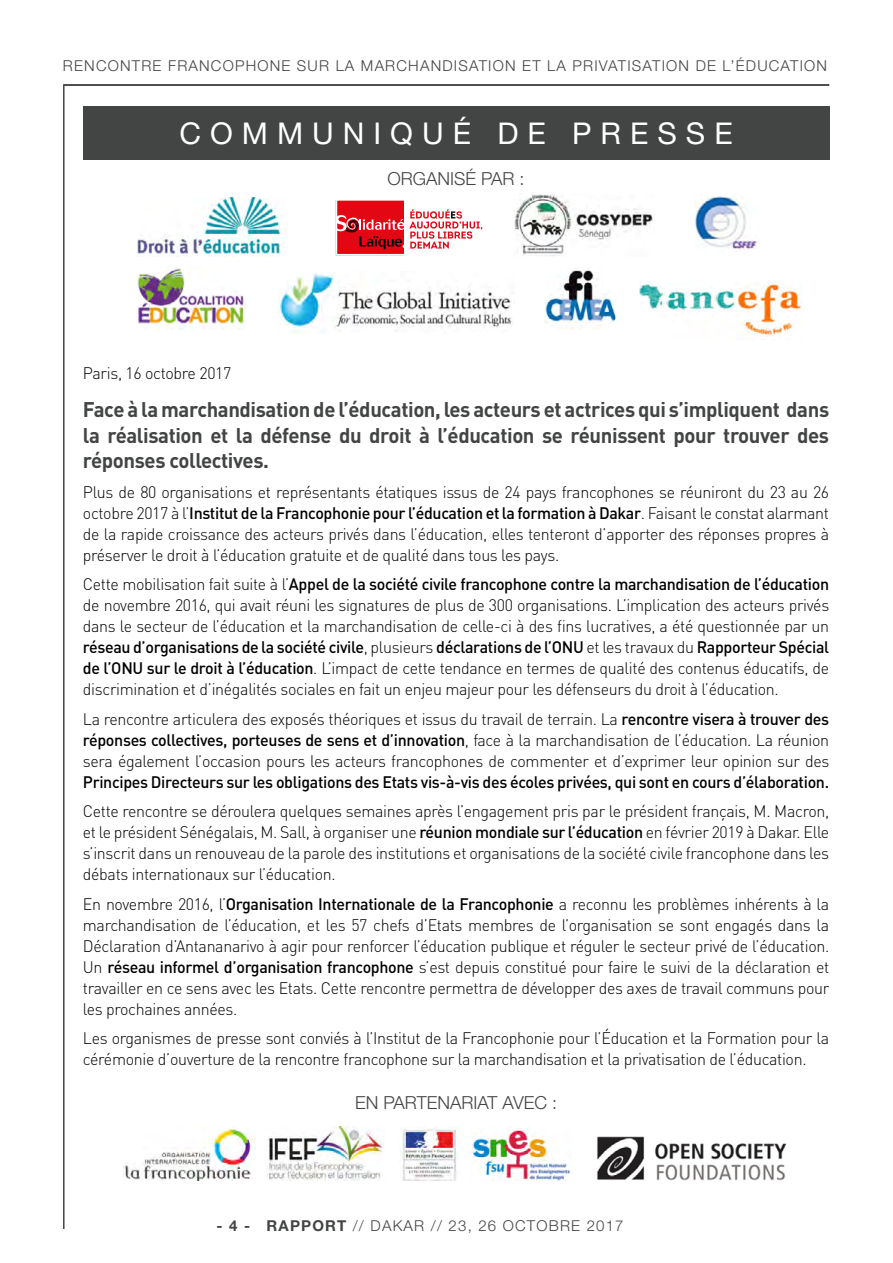
<style>
.page{position:relative;width:893px;height:1263px;background:#fff}
.page>*{position:absolute;margin:0;border:0;box-sizing:border-box;transform-origin:0 0}
.t1{font:30px "Helvetica Neue LT Std";letter-spacing:.3em;color:#fff}
.t2{font:700 21px/25.5px "DIN";letter-spacing:-.02em;color:#434444;text-align:justify}
.t3{font:300 18px "Helvetica Neue LT Std";color:#434444}
.t4{font:300 16.5px/21px "DIN";letter-spacing:-.02em;color:#000;text-align:justify}
.t5{font:500 16.5px "DIN";letter-spacing:-.02em;color:#000}
.t6{font:300 15px "Helvetica Neue LT Std";letter-spacing:.08em;color:#434444}
.s1{font-weight:500}
.s2{font-weight:700}
</style>
<div class="page">
<hr style="left:64px;top:84px;width:765px;height:2px;background:#434444">
<hr style="left:63px;top:84px;width:2px;height:1145px;background:#434444">
<div style="left:83px;top:106px;width:746px;height:53px;background:#434444"></div>
<img style="left:138px;top:198px;width:147px;height:58px">
<img style="left:123px;top:1127px;width:133px;height:54px">
<img style="left:267px;top:1126px;width:117px;height:55px">
<img style="left:400px;top:1128px;width:58px;height:53px">
<img style="left:472px;top:1128px;width:100px;height:53px">
<img style="left:597px;top:1136px;width:190px;height:45px">
<img style="left:514px;top:194px;width:139px;height:62px">
<img style="left:695px;top:195px;width:64px;height:56px">
<img style="left:137px;top:268px;width:109px;height:62px">
<img style="left:278px;top:273px;width:235px;height:61px">
<img style="left:545px;top:268px;width:71px;height:62px">
<img style="left:639px;top:281px;width:163px;height:59px">
<svg style="left:337px;top:200px;width:145px;height:54px"></svg>
<p class="t6" style="left:63px;top:56px;width:766px">RENCONTRE FRANCOPHONE SUR LA MARCHANDISATION ET LA PRIVATISATION DE L’ÉDUCATION</p>
<h1 class="t1" style="left:179px;top:115px;width:555px">COMMUNIQUÉ DE PRESSE</h1>
<p class="t3" style="left:387px;top:168px;width:139px">ORGANISÉ PAR :</p>
<p class="t4" style="left:83px;top:362px;width:150px">Paris, 16 octobre 2017</p>
<p class="t2" style="left:83px;top:396px;width:748px">Face à la marchandisation de l’éducation, les acteurs et actrices qui s’impliquent dans la réalisation et la défense du droit à l’éducation se réunissent pour trouver des réponses collectives.</p>
<p class="t4" style="left:83px;top:481px;width:748px">Plus de 80 organisations et représentants étatiques issus de 24 pays francophones se réuniront du 23 au 26 octobre 2017 à l’<span class="s1">Institut de la Francophonie pour l’éducation et la formation à Dakar</span>. Faisant le constat alarmant de la rapide croissance des acteurs privés dans l’éducation, elles tenteront d’apporter des réponses propres à préserver le droit à l’éducation gratuite et de qualité dans tous les pays.</p>
<p class="t4" style="left:83px;top:574px;width:748px">Cette mobilisation fait suite à l’<span class="s1">Appel de la société civile francophone contre la marchandisation de l’éducation </span>de novembre 2016, qui avait réuni les signatures de plus de 300 organisations. L’implication des acteurs privés dans le secteur de l’éducation et la marchandisation de celle-ci à des fins lucratives, a été questionnée par un <span class="s1">réseau d’organisations de la société civile</span>, plusieurs <span class="s1">déclarations de l’ONU</span> et les travaux du <span class="s1">Rapporteur Spécial de l’ONU sur le droit à l’éducation</span>. L’impact de cette tendance en termes de qualité des contenus éducatifs, de discrimination et d’inégalités sociales en fait un enjeu majeur pour les défenseurs du droit à l’éducation.</p>
<p class="t4" style="left:83px;top:708px;width:748px">La rencontre articulera des exposés théoriques et issus du travail de terrain. La <span class="s1">rencontre visera à trouver des réponses collectives, porteuses de sens et d’innovation</span>, face à la marchandisation de l’éducation. La réunion sera également l’occasion pours les acteurs francophones de commenter et d’exprimer leur opinion sur des</p>
<p class="t5" style="left:83px;top:771px;width:748px">Principes Directeurs sur les obligations des Etats vis-à-vis des écoles privées, qui sont en cours d’élaboration.</p>
<p class="t4" style="left:83px;top:801px;width:748px">Cette rencontre se déroulera quelques semaines après l’engagement pris par le président français, M. Macron, et le président Sénégalais, M. Sall, à organiser une <span class="s1">réunion mondiale sur l’éducation</span> en février 2019 à Dakar. Elle s’inscrit dans un renouveau de la parole des institutions et organisations de la société civile francophone dans les débats internationaux sur l’éducation.</p>
<p class="t4" style="left:83px;top:893px;width:748px">En novembre 2016, l’<span class="s1">Organisation Internationale de la Francophonie</span> a reconnu les problèmes inhérents à la marchandisation de l’éducation, et les 57 chefs d’Etats membres de l’organisation se sont engagés dans la Déclaration d’Antananarivo à agir pour renforcer l’éducation publique et réguler le secteur privé de l’éducation.<br>Un <span class="s1">réseau informel d’organisation francophone</span> s’est depuis constitué pour faire le suivi de la déclaration et travailler en ce sens avec les Etats. Cette rencontre permettra de développer des axes de travail communs pour les prochaines années.</p>
<p class="t4" style="left:83px;top:1028px;width:748px">Les organismes de presse sont conviés à l’Institut de la Francophonie pour l’Éducation et la Formation pour la cérémonie d’ouverture de la rencontre francophone sur la marchandisation et la privatisation de l’éducation.</p>
<p class="t3" style="left:355px;top:1091px;width:40px">EN PAR</p>
<p class="t3" style="left:417px;top:1091px;width:32px">TENARIA</p>
<p class="t3" style="left:488px;top:1091px;width:71px">T AVEC :</p>
<p class="t6" style="left:217px;top:1217px;width:408px"><span class="s2">- 4 - RAPPORT</span> // DAKAR // 23, 26 OCTOBRE 2017</p>
</div>
